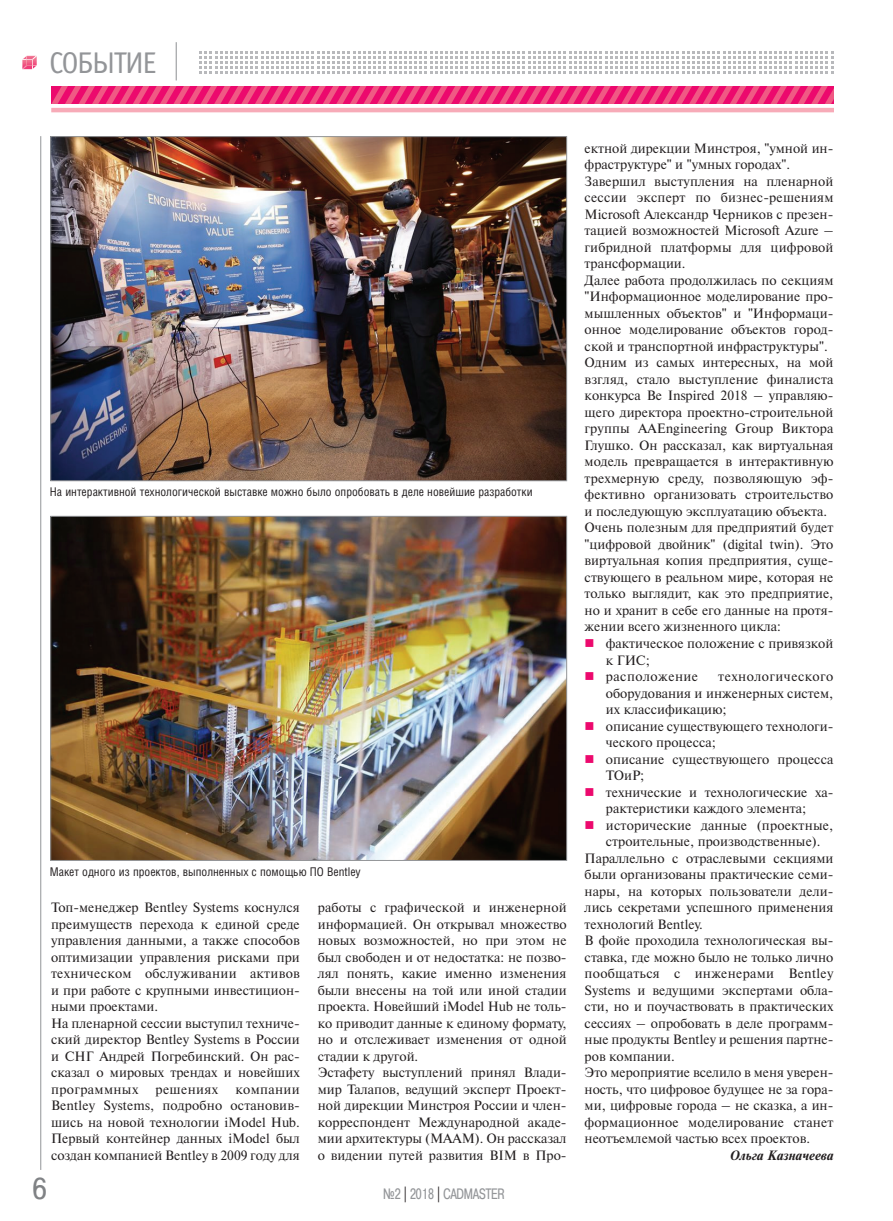
<style>
.page{position:relative;width:893px;height:1221px;background:#fff}
.page>*{position:absolute;margin:0;border:0;box-sizing:border-box;transform-origin:0 0}
.t1{font:30px "Officina Sans C";letter-spacing:-.05em;color:#939598}
.t2{font:30px "Pragmatica Cond C";color:#808285;scale:1.07 1}
.t3{font:15px "Pragmatica Cond C";color:#939598;scale:.9 1}
.t4{font:13.5px/16.5px "Newton C";color:#231f20}
.t5{font:13.5px "Newton C";letter-spacing:.02em;color:#231f20}
.t6{font:italic 700 13.5px "Newton C";color:#231f20}
.t7{font:13.5px "Newton C";letter-spacing:.035em;color:#231f20}
.t8{font:13.5px "Newton C";letter-spacing:.025em;color:#231f20}
.t9{font:12px "Helios Cond";color:#231f20}
.s1{color:#231f20}
.s2{color:#ec096d}
</style>
<div class="page">
<svg style="left:22px;top:55px;width:15px;height:15px"></svg>
<hr style="left:176px;top:42px;width:1px;height:38px;background:#939598">
<svg style="left:200px;top:51px;width:633px;height:23px"></svg>
<svg style="left:51px;top:86px;width:782px;height:18px;background:#ed2d77"></svg>
<hr style="left:51px;top:108px;width:782px;height:4px;background:#f7abb8">
<hr style="left:40px;top:136px;width:1px;height:1033px;background:#939598">
<img style="left:52px;top:138px;width:513px;height:341px">
<img style="left:52px;top:518px;width:513px;height:340px">
<p class="t1" style="left:49px;top:51px;width:109px">СОБЫТИЕ</p>
<p class="t9" style="left:50px;top:487px;width:484px">На интерактивной технологической выставке можно было опробовать в деле новейшие разработки</p>
<p class="t9" style="left:50px;top:867px;width:312px">Макет одного из проектов, выполненных с помощью ПО Bentley</p>
<p class="t4" style="left:51px;top:900px;width:250px">Топ-менеджер Bentley Systems коснулся преимуществ перехода к единой среде управления данными, а также способов оптимизации управления рисками при техническом обслуживании активов и при работе с крупными инвестицион&shy;ными проектами.<br>На пленарной сессии выступил техниче&shy;ский директор Bentley Systems в России и СНГ Андрей Погребинский. Он рас&shy;сказал о мировых трендах и новейших программных</p>
<p class="t8" style="left:155px;top:1084px;width:64px">решениях</p>
<p class="t4" style="left:51px;top:1081px;width:250px;text-align:justify;text-indent:184px">компании Bentley Systems, подробно остановив&shy;шись на новой технологии iModel Hub.<br>Первый контейнер данных iModel был создан компанией Bentley в 2009 году для</p>
<p class="t4" style="left:318px;top:900px;width:250px">работы с графической и инженерной информацией. Он открывал множество новых возможностей, но при этом не был свободен и от недостатка: не позво&shy;лял понять, какие именно изменения были внесены на той или иной стадии проекта. Новейший iModel Hub не толь&shy;ко приводит данные к единому формату, но и отслеживает изменения от одной стадии к другой.<br>Эстафету выступлений принял Влади&shy;мир Талапов, ведущий эксперт Проект&shy;ной дирекции Минстроя России и член&shy;корреспондент Международной акаде&shy;мии архитектуры (МААМ). Он рассказал о видении путей развития BIM в Про-</p>
<p class="t2" style="left:33px;top:1171px;width:14px">6</p>
<p class="t3" style="left:383px;top:1185px;width:136px">¹2 <span class="s1">|</span> 2018 <span class="s1">|</span> CADMASTER</p>
<p class="t4" style="left:585px;top:141px;width:250px">ектной дирекции Минстроя, "умной ин&shy;фраструктуре" и "умных городах".<br>Завершил выступления на пленарной сессии эксперт по бизнес-решениям Microsoft Александр Черников с презен&shy;тацией возможностей Microsoft Azure – гибридной платформы для цифровой трансформации.<br>Далее работа продолжилась по секциям "Информационное моделирование про&shy;мышленных объектов" и "Информаци&shy;онное моделирование объектов город&shy;ской и транспортной инфраструктуры".<br>Одним из самых интересных, на мой взгляд, стало выступление финалиста конкурса Be Inspired 2018 – управляю&shy;щего директора проектно-строительной группы AAEngineering Group Виктора Глушко. Он рассказал, как виртуальная модель превращается в интерактивную трехмерную среду, позволяющую эф&shy;фективно организовать строительство и последующую эксплуатацию объекта.<br>Очень полезным для предприятий будет "цифровой двойник" (digital twin). Это виртуальная копия предприятия, суще&shy;ствующего в реальном мире, которая не только выглядит, как это предприятие, но и хранит в себе его данные на протя&shy;жении всего жизненного цикла:</p>
<p class="t4" style="left:606px;top:636px;width:229px;text-indent:-21px"><span class="s2">■</span> фактическое положение с привязкой к ГИС;</p>
<p class="t7" style="left:585px;top:671px;width:115px"><span class="s2">■</span> расположение</p>
<p class="t4" style="left:606px;top:669px;width:229px;text-align:justify;text-indent:112px">технологического оборудования и инженерных систем, их классификацию;</p>
<p class="t4" style="left:606px;top:718px;width:229px;text-indent:-21px"><span class="s2">■</span> описание существующего технологи&shy;ческого процесса;</p>
<p class="t4" style="left:606px;top:751px;width:229px;text-indent:-21px"><span class="s2">■</span> описание существующего процесса<br>ТОиР;</p>
<p class="t4" style="left:585px;top:784px;width:250px;text-align:center"><span class="s2">■</span> технические и технологические ха&shy;рактеристики каждого элемента;</p>
<p class="t4" style="left:585px;top:817px;width:250px"><span class="s2">■</span> исторические данные (проектные,</p>
<p class="t4" style="left:606px;top:834px;width:216px">строительные, производственные).</p>
<p class="t4" style="left:585px;top:850px;width:250px">Параллельно с отраслевыми секциями</p>
<p class="t4" style="left:585px;top:867px;width:250px">были организованы практические семи-</p>
<p class="t4" style="left:585px;top:883px;width:250px">нары, на которых пользователи дели-</p>
<p class="t4" style="left:585px;top:900px;width:250px">лись секретами успешного применения</p>
<p class="t4" style="left:585px;top:916px;width:120px">технологий Bentley.</p>
<p class="t4" style="left:585px;top:933px;width:250px">В фойе проходила технологическая вы-</p>
<p class="t4" style="left:585px;top:949px;width:250px">ставка, где можно было не только лично</p>
<p class="t5" style="left:585px;top:968px;width:250px">пообщаться с инженерами Bentley</p>
<p class="t4" style="left:585px;top:982px;width:250px">Systems и ведущими экспертами обла-</p>
<p class="t4" style="left:585px;top:999px;width:250px">сти, но и поучаствовать в практических</p>
<p class="t4" style="left:585px;top:1015px;width:250px">сессиях – опробовать в деле программ-</p>
<p class="t4" style="left:585px;top:1032px;width:250px">ные продукты Bentley и решения партне-</p>
<p class="t4" style="left:585px;top:1048px;width:92px">ров компании.</p>
<p class="t4" style="left:585px;top:1065px;width:250px">Это мероприятие вселило в меня уверен-</p>
<p class="t4" style="left:585px;top:1081px;width:250px">ность, что цифровое будущее не за гора-</p>
<p class="t4" style="left:585px;top:1098px;width:250px">ми, цифровые города – не сказка, а ин-</p>
<p class="t4" style="left:585px;top:1114px;width:250px">формационное моделирование станет</p>
<p class="t4" style="left:585px;top:1131px;width:227px">неотъемлемой частью всех проектов.</p>
<p class="t6" style="left:729px;top:1149px;width:106px">Ольга Казначеева</p>
</div>
